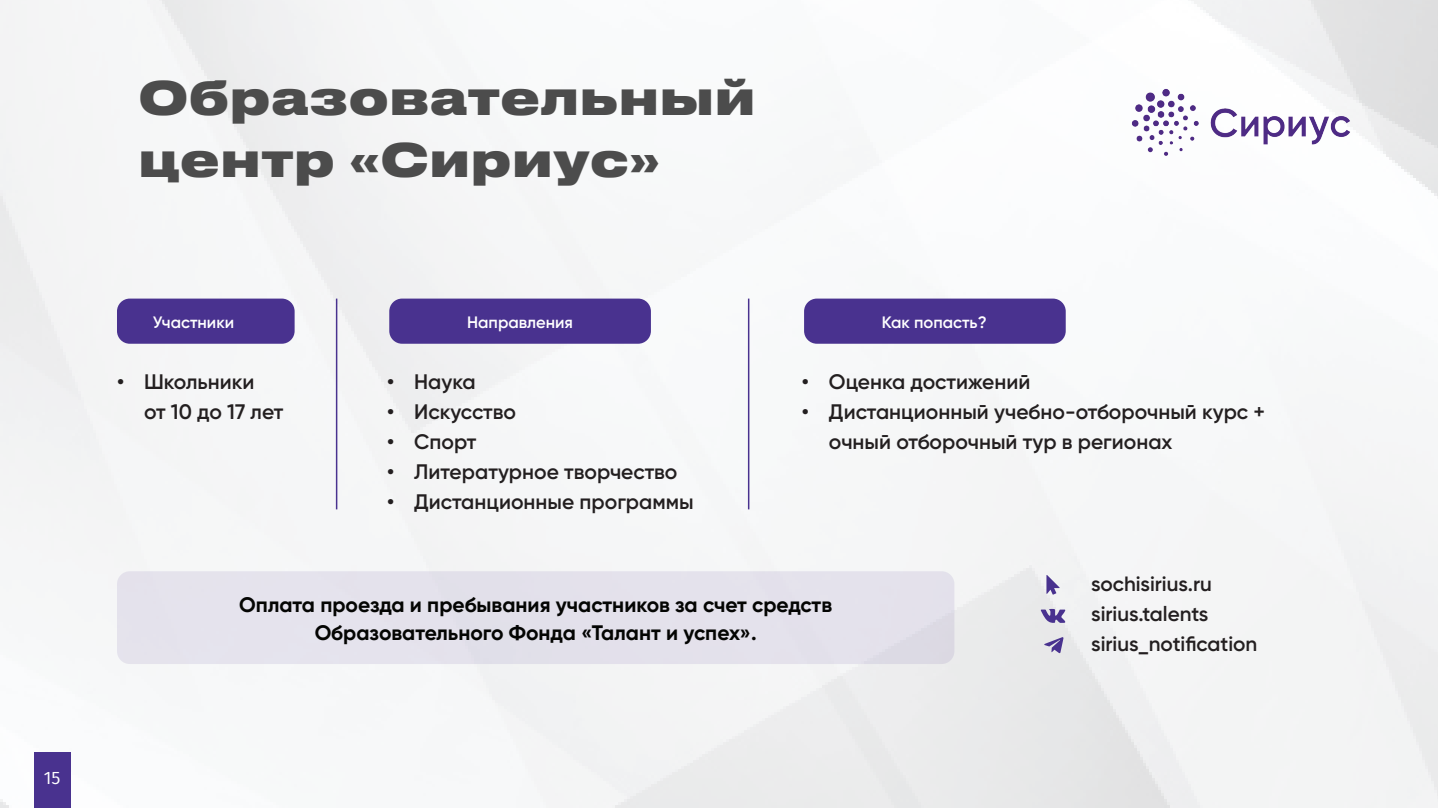
<style>
.page{position:relative;width:1438px;height:808px;background:#fff}
.page>*{position:absolute;margin:0;border:0;box-sizing:border-box;transform-origin:0 0}
.t1{font:800 45.75px/61.5px "Druk Text Wide Cyr";color:#4c4c4c}
.t2{font:600 21px/30px "Gilroy";color:#231f20}
.t3{font:700 21px/28.5px "Gilroy";color:#040503;text-align:center}
.t4{font:600 20.7px/30px "Gilroy";color:#231f20}
.t5{font:18px "Fira Sans";color:#fff}
.t6{font:600 16.5px "Gilroy";color:#fff}
</style>
<div class="page">
<img style="left:0;top:0;width:1437px;height:808px">
<div style="left:34px;top:752px;width:36px;height:56px;background:#49328f"></div>
<img style="left:1109px;top:71px;width:257px;height:101px">
<div style="left:389px;top:299px;width:262px;height:45px;background:#49328f;border-radius:13px"></div>
<div style="left:117px;top:299px;width:177px;height:45px;background:#49328f;border-radius:13px"></div>
<div style="left:804px;top:299px;width:261px;height:45px;background:#49328f;border-radius:13px"></div>
<div style="left:117px;top:571px;width:837px;height:93px;background:#e4e2ec;border-radius:13px"></div>
<hr style="left:747px;top:299px;width:2px;height:210px;background:#49328f">
<hr style="left:336px;top:299px;width:1px;height:210px;background:#49328f">
<svg style="left:1040px;top:609px;width:25px;height:14px"></svg>
<svg style="left:1046px;top:575px;width:13px;height:20px"></svg>
<svg style="left:1044px;top:637px;width:19px;height:16px"></svg>
<p class="t5" style="left:44px;top:764px;width:18px">15</p>
<h1 class="t1" style="left:138px;top:63px;width:619px">Образовательный центр «Сириус»</h1>
<p class="t6" style="left:153px;top:312px;width:83px">Участники</p>
<p class="t6" style="left:467px;top:312px;width:107px">Направления</p>
<p class="t6" style="left:881px;top:312px;width:106px">Как попасть?</p>
<p class="t2" style="left:144px;top:367px;width:141px;text-indent:-27px">• Школьники<br>от 10 до 17 лет</p>
<p class="t2" style="left:802px;top:367px;width:230px">• Оценка достижений</p>
<p class="t2" style="left:387px;top:367px;width:90px">• Наука</p>
<p class="t2" style="left:387px;top:397px;width:130px">• Искусство</p>
<p class="t2" style="left:387px;top:427px;width:91px">• Спорт</p>
<p class="t2" style="left:387px;top:457px;width:292px">• Литературное творчество</p>
<p class="t2" style="left:387px;top:487px;width:308px">• Дистанционные программы</p>
<p class="t2" style="left:829px;top:397px;width:437px;text-indent:-27px">• Дистанционный учебно-отборочный курс + очный отборочный тур в регионах</p>
<p class="t3" style="left:239px;top:590px;width:594px">Оплата проезда и пребывания участников за счет средств<br>Образовательного Фонда «Талант и успех».</p>
<p class="t4" style="left:1091px;top:569px;width:168px">sochisirius.ru sirius.talents sirius_notification</p>
</div>
